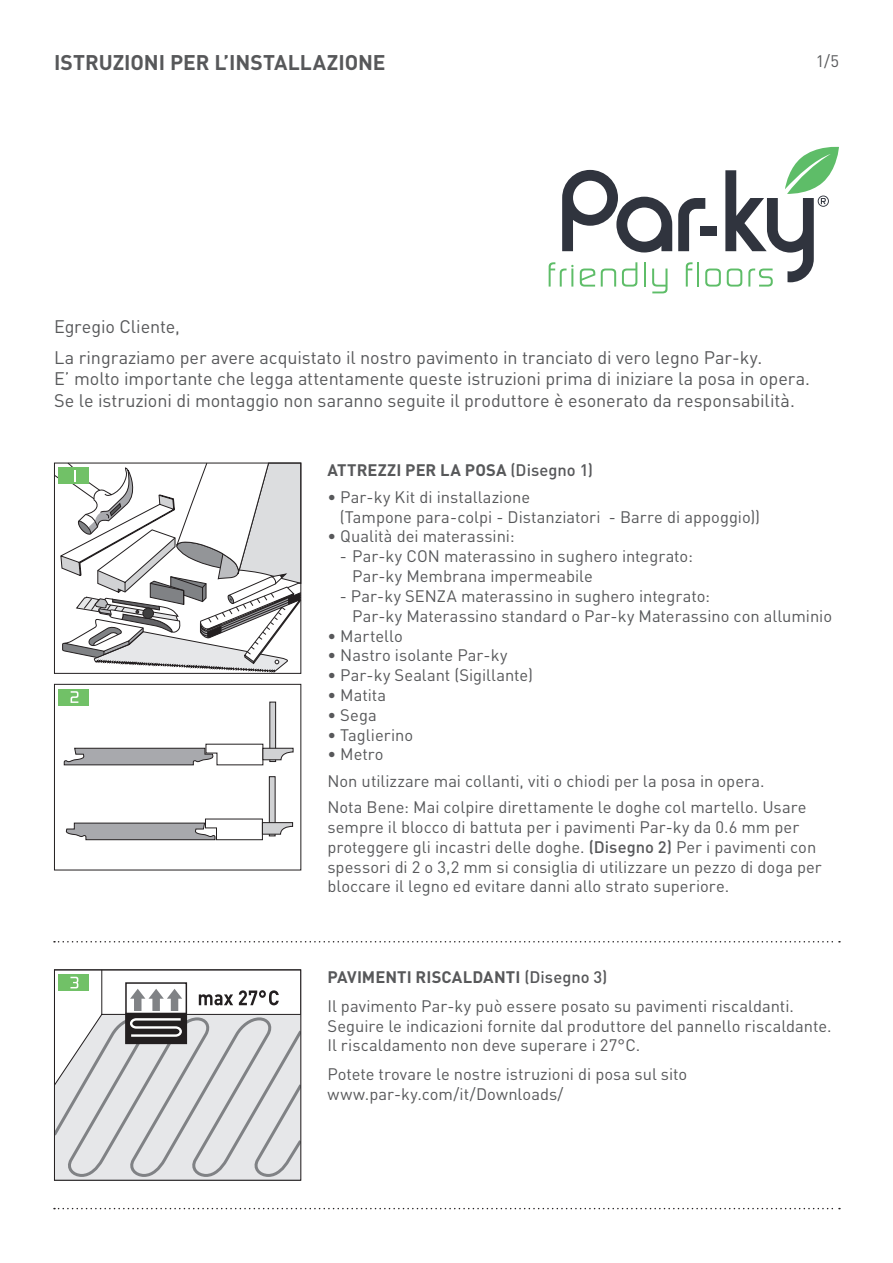
<style>
.page{position:relative;width:893px;height:1263px;background:#fff}
.page>*{position:absolute;margin:0;border:0;box-sizing:border-box;transform-origin:0 0}
.t1{font:700 21px "DIN Pro";color:#57585a}
.t2{font:18px/30.2px "DIN Pro";letter-spacing:-.005em;color:#57585a}
.t3{font:16.5px/19.8px "DIN Pro";color:#57585a}
.t4{font:700 16.5px "DIN Pro";letter-spacing:.01em;color:#57585a}
.s1{font-weight:500}
.s2{font-weight:700}
</style>
<div class="page">
<svg style="left:54px;top:941px;width:786px;height:1px"></svg>
<svg style="left:54px;top:1208px;width:786px;height:1px"></svg>
<svg style="left:54px;top:970px;width:247px;height:210px"></svg>
<div style="left:270px;top:702px;width:6px;height:59px;background:#d1d2d4"></div>
<div style="left:269px;top:702px;width:7px;height:60px;border:1px solid #231f20"></div>
<svg style="left:63px;top:743px;width:231px;height:23px"></svg>
<div style="left:269px;top:777px;width:6px;height:59px;background:#d1d2d4"></div>
<div style="left:269px;top:776px;width:7px;height:60px;border:1px solid #231f20"></div>
<svg style="left:65px;top:818px;width:229px;height:23px"></svg>
<div style="left:54px;top:684px;width:247px;height:186px;border:1px solid #231f20"></div>
<div style="left:59px;top:689px;width:30px;height:16px;background:#71c167"></div>
<svg style="left:71px;top:691px;width:7px;height:12px"></svg>
<svg style="left:549px;top:262px;width:25px;height:25px"></svg>
<svg style="left:580px;top:269px;width:15px;height:18px"></svg>
<svg style="left:601px;top:269px;width:15px;height:18px"></svg>
<svg style="left:622px;top:262px;width:15px;height:25px"></svg>
<hr style="left:644px;top:262px;width:2px;height:25px;background:#5ebd68">
<svg style="left:652px;top:269px;width:15px;height:24px"></svg>
<svg style="left:678px;top:146px;width:161px;height:141px"></svg>
<div style="left:701px;top:226px;width:16px;height:9px;background:#30343e"></div>
<svg style="left:562px;top:170px;width:110px;height:82px"></svg>
<svg style="left:54px;top:462px;width:248px;height:212px"></svg>
<p class="t1" style="left:54px;top:45px;width:333px">ISTRUZIONI PER ’LINSTALLAZIONE</p>
<p class="t3" style="left:816px;top:49px;width:25px">1/5</p>
<p class="t2" style="left:54px;top:310px;width:710px">Egregio Cliente,<br>La ringraziamo per avere acquistato il nostro pavimento in tranciato di vero legno Par-ky.</p>
<p class="t2" style="left:54px;top:366px;width:758px;line-height:21.6px">E’ molto importante che legga attentamente queste istruzioni prima di iniziare la posa in opera.<br>Se le istruzioni di montaggio non saranno seguite il produttore è esonerato da responsabilità.</p>
<p class="t4" style="left:327px;top:457px;width:267px">ATTREZZI PER LA POSA <span class="s1">(Disegno (1</span></p>
<p class="t3" style="left:327px;top:485px;width:204px">• Par-ky Kit di installazione</p>
<p class="t3" style="left:340px;top:505px;width:262px">(Tampone para-colpi - Distanziatori</p>
<p class="t3" style="left:327px;top:525px;width:189px">• Qualità dei materassini:</p>
<p class="t3" style="left:352px;top:545px;width:342px;text-indent:-12px">- Par-ky CON materassino in sughero integrato:<br>Par-ky Membrana impermeabile</p>
<p class="t3" style="left:352px;top:584px;width:481px;text-indent:-12px">- Par-ky SENZA materassino in sughero integrato:<br>Par-ky Materassino standard o Par-ky Materassino con alluminio</p>
<p class="t3" style="left:327px;top:624px;width:77px">• Martello</p>
<p class="t3" style="left:327px;top:644px;width:182px">• Nastro isolante Par-ky</p>
<p class="t3" style="left:327px;top:664px;width:207px">• Par-ky Sealant (Sigillante(</p>
<p class="t3" style="left:327px;top:683px;width:60px">• Matita</p>
<p class="t3" style="left:327px;top:703px;width:51px">• Sega</p>
<p class="t3" style="left:327px;top:723px;width:87px">• Taglierino</p>
<p class="t3" style="left:327px;top:739px;width:481px;line-height:26.4px">• Metro<br>Non utilizzare mai collanti, viti o chiodi per la posa in opera.<br>Nota Bene: Mai colpire direttamente le doghe col martello. Usare</p>
<p class="t3" style="left:327px;top:815px;width:496px">sempre il blocco di battuta per i pavimenti Par-ky da 0.6 mm per proteggere gli incastri delle doghe <span class="s1">(</span>. <span class="s1">Disegno 2)</span> Per i pavimenti con spessori di o2 3,2 mm si consiglia di utilizzare un pezzo di doga per bloccare il legno ed evitare danni allo strato superiore.</p>
<p class="t3" style="left:609px;top:505px;width:153px">- Barre di appoggio ((</p>
<p class="t3" style="left:327px;top:962px;width:468px;line-height:28.3px"><span class="s2">PAVIMENTI RISCALDANTI</span> <span class="s1">(Disegno (3<br></span>Il pavimento Par-ky può essere posato su pavimenti riscaldanti.</p>
<p class="t3" style="left:327px;top:1014px;width:506px">Seguire le indicazioni fornite dal produttore del pannello riscaldante.<br>Il riscaldamento non deve superare i 27°C.</p>
<p class="t3" style="left:327px;top:1062px;width:361px">Potete trovare le nostre istruzioni di posa sul sito www.par-ky.com/it/Downloads/</p>
</div>
